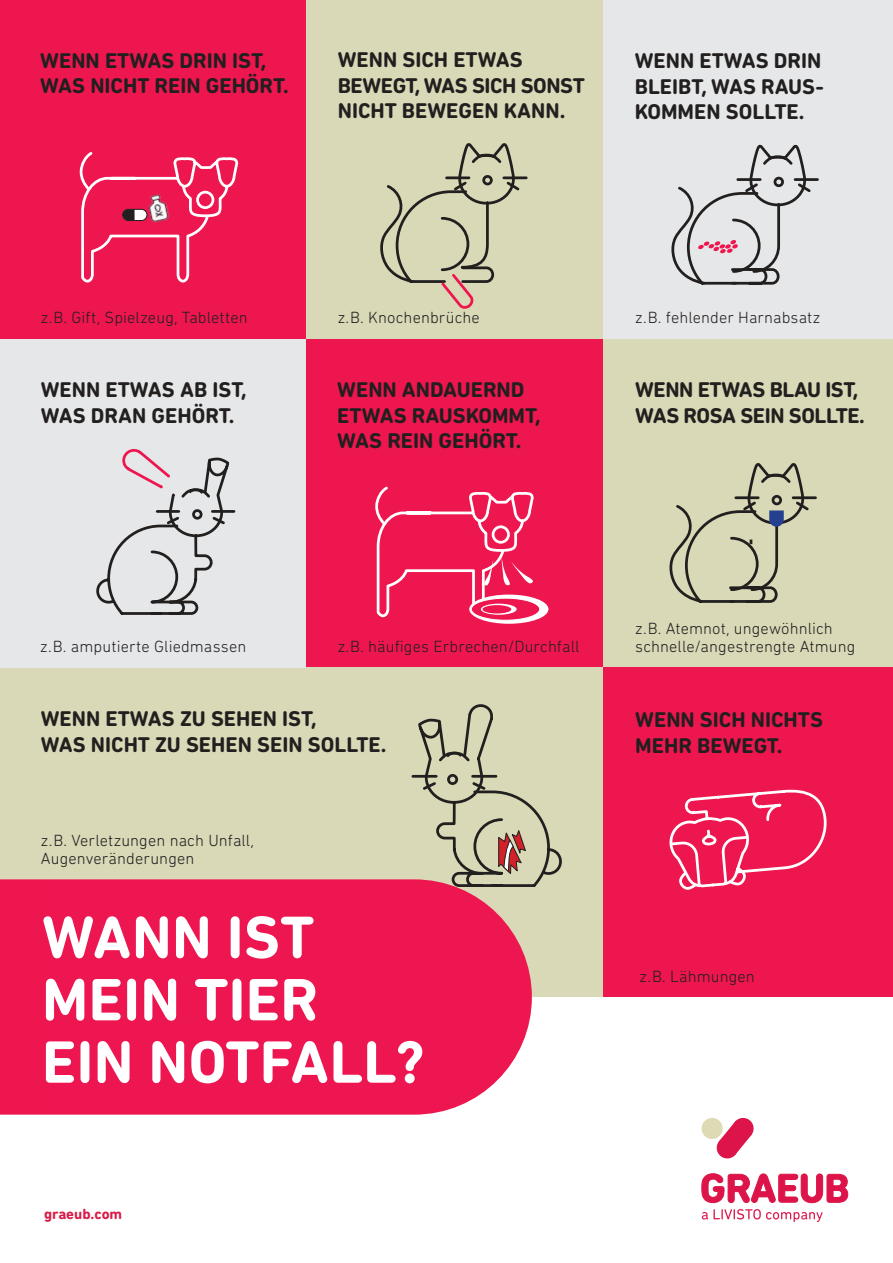
<style>
.page{position:relative;width:893px;height:1263px;background:#fff}
.page>*{position:absolute;margin:0;border:0;box-sizing:border-box;transform-origin:0 0}
.t1{font:700 60.75px/62.4px "DIN Next Rounded LT Pro";letter-spacing:.005em;color:#fff}
.t2{font:700 21.75px/25.5px "DIN Next Rounded LT Pro";color:#221f1f}
.t3{font:700 21.75px/25.5px "DIN Next Rounded LT Pro";letter-spacing:-.02em;color:#221f1f}
.t4{font:300 16.5px/18px "DIN Next Rounded LT Pro";letter-spacing:.005em;color:#221f1f}
.t5{font:700 15px "DIN Next Rounded LT Pro";color:#d81c48}
.s1{font-size:60.6px}
</style>
<div class="page">
<div style="left:306px;top:337px;width:297px;height:380px;background:#ed164f"></div>
<div style="left:306px;top:0;width:297px;height:338px;background:#d9d8b7"></div>
<div style="left:603px;top:338px;width:290px;height:330px;background:#d9d8b7"></div>
<div style="left:0;top:668px;width:603px;height:329px;background:#d9d8b7"></div>
<div style="left:0;top:338px;width:306px;height:330px;background:#e6e7e8"></div>
<div style="left:603px;top:0;width:290px;height:338px;background:#e6e7e8"></div>
<div style="left:603px;top:668px;width:290px;height:329px;background:#ed164f"></div>
<div style="left:0;top:0;width:306px;height:338px;background:#ed164f"></div>
<svg style="left:79px;top:152px;width:160px;height:131px"></svg>
<img style="left:146px;top:193px;width:25px;height:31px">
<svg style="left:96px;top:448px;width:140px;height:167px"></svg>
<svg style="left:669px;top:789px;width:158px;height:101px"></svg>
<hr style="left:793px;top:496px;width:22px;height:3px;background:#221f1f">
<svg style="left:669px;top:463px;width:142px;height:140px"></svg>
<hr style="left:504px;top:176px;width:22px;height:3px;background:#221f1f">
<svg style="left:380px;top:143px;width:142px;height:166px"></svg>
<svg style="left:375px;top:486px;width:163px;height:132px"></svg>
<div style="left:469px;top:595px;width:79px;height:29px;background:#fff;border-radius:50%"></div>
<div style="left:471px;top:598px;width:69px;height:22px;background:#ed164f;border-radius:50%"></div>
<div style="left:471px;top:598px;width:69px;height:23px;border:1px solid #fff;border-radius:50%"></div>
<svg style="left:481px;top:604px;width:36px;height:11px"></svg>
<div style="left:483px;top:605px;width:28px;height:8px;background:#ed164f;border-radius:50%"></div>
<svg style="left:411px;top:704px;width:151px;height:183px"></svg>
<hr style="left:795px;top:178px;width:22px;height:3px;background:#221f1f">
<svg style="left:671px;top:144px;width:142px;height:141px"></svg>
<svg style="left:0;top:879px;width:532px;height:236px;background:#ec285b"></svg>
<div style="left:45px;top:881px;width:485px;height:232px;background:#ed1650"></div>
<svg style="left:702px;top:1173px;width:146px;height:30px"></svg>
<svg style="left:702px;top:1209px;width:120px;height:13px"></svg>
<div style="left:702px;top:1118px;width:21px;height:21px;background:#dedab4;border-radius:50%"></div>
<svg style="left:732px;top:1118px;width:22px;height:21px"></svg>
<div style="left:717px;top:1137px;width:21px;height:21px;background:#dc1449;border-radius:50%"></div>
<svg style="left:717px;top:1119px;width:36px;height:38px"></svg>
<p class="t2" style="left:40px;top:47px;width:250px">WENN ETWAS DRIN IST,<br>WAS NICHT REIN GEHÖRT.</p>
<p class="t2" style="left:338px;top:47px;width:249px">WENN SICH ETWAS<br>BEWEGT, WAS SICH SONST<br>NICHT BEWEGEN KANN.</p>
<p class="t2" style="left:635px;top:48px;width:191px">WENN ETWAS DRIN<br>BLEIBT, WAS RAUS-<br>KOMMEN SOLLTE.</p>
<p class="t4" style="left:41px;top:310px;width:208px">z. B. Gift, Spielzeug, Tabletten</p>
<p class="t4" style="left:338px;top:310px;width:144px">z. B. Knochenbrüche</p>
<p class="t4" style="left:635px;top:310px;width:187px">z. B. fehlender Harnabsatz</p>
<p class="t2" style="left:41px;top:377px;width:207px">WENN ETWAS AB IST,<br>WAS DRAN GEHÖRT.</p>
<p class="t2" style="left:337px;top:377px;width:205px">WENN ANDAUERND<br>ETWAS RAUSKOMMT,<br>WAS REIN GEHÖRT.</p>
<p class="t3" style="left:635px;top:377px;width:231px">WENN ETWAS BLAU IST,<br>WAS ROSA SEIN SOLLTE.</p>
<p class="t4" style="left:40px;top:639px;width:208px">z. B. amputierte Gliedmassen</p>
<p class="t4" style="left:338px;top:639px;width:243px">z. B. häufiges Erbrechen/Durchfall</p>
<p class="t4" style="left:635px;top:621px;width:222px">z. B. Atemnot, ungewöhnlich schnelle/angestrengte Atmung</p>
<p class="t2" style="left:41px;top:706px;width:347px">WENN ETWAS ZU SEHEN IST,<br>WAS NICHT ZU SEHEN SEIN SOLLTE.</p>
<p class="t2" style="left:635px;top:707px;width:189px">WENN SICH NICHTS<br>MEHR BEWEGT.</p>
<p class="t4" style="left:41px;top:833px;width:215px">z. B. Verletzungen nach Unfall,<br>Augenveränderungen</p>
<h1 class="t1" style="left:42px;top:905px;width:274px">WANN IST</h1>
<h1 class="t1" style="left:42px;top:968px;width:384px">MEIN TIER<br>EIN NOTFAL<span class="s1">L?</span></h1>
<p class="t5" style="left:44px;top:1205px;width:80px">graeub.com</p>
<p class="t4" style="left:639px;top:969px;width:117px">z. B. Lähmungen</p>
</div>
